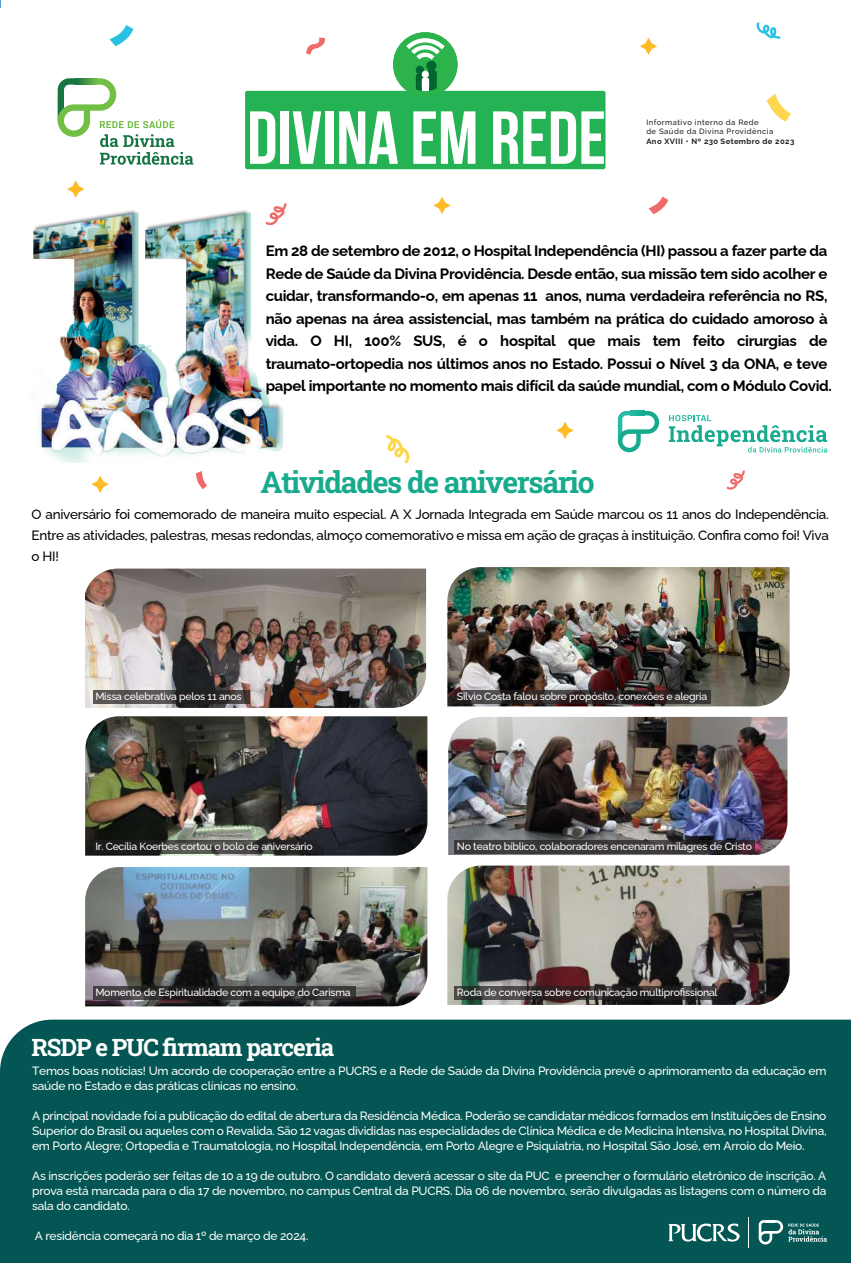
<style>
.page{position:relative;width:851px;height:1263px;background:#fff}
.page>*{position:absolute;margin:0;border:0;box-sizing:border-box;transform-origin:0 0}
.t1{font:700 74.85px "Bebas Neue";color:#fff}
.t2{font:700 30px "Roboto Slab";letter-spacing:-.045em;color:#18aa8d}
.t3{font:700 24px "Roboto Slab";letter-spacing:-.045em;color:#fff}
.t4{font:700 15px/22.5px "Raleway";letter-spacing:-.02em;color:#000}
.t5{font:500 13.5px/21px "Raleway";letter-spacing:-.02em;color:#000;text-align:justify}
.t6{font:500 12px/15px "Raleway";letter-spacing:-.02em;color:#fff;text-align:justify}
.t7{font:500 10.5px "Raleway";letter-spacing:-.02em;color:#fff}
.t8{font:500 7.65px/9.3px "Raleway";letter-spacing:.06em;color:#231f20}
.t9{font:700 7.65px "Raleway";letter-spacing:.06em;color:#231f20}
</style>
<div class="page">
<div style="left:0;top:1020px;width:851px;height:243px;background:#035653"></div>
<div style="left:245px;top:91px;width:360px;height:78px;background:#24b254;border-radius:2px"></div>
<svg style="left:393px;top:32px;width:64px;height:60px"></svg>
<svg style="left:58px;top:78px;width:135px;height:87px"></svg>
<svg style="left:76px;top:78px;width:20px;height:7px"></svg>
<hr style="left:0;top:1201px;width:1px;height:62px;background:#5c9ad3">
<img style="left:447px;top:567px;width:342px;height:139px">
<svg style="left:618px;top:411px;width:41px;height:41px"></svg>
<hr style="left:630px;top:411px;width:15px;height:4px;background:#1cb498">
<svg style="left:669px;top:415px;width:158px;height:38px"></svg>
<img style="left:32px;top:210px;width:252px;height:252px">
<svg style="left:668px;top:1223px;width:71px;height:18px"></svg>
<svg style="left:759px;top:1220px;width:68px;height:24px;background:#42807e"></svg>
<hr style="left:748px;top:1217px;width:1px;height:31px;background:#fff">
<img style="left:85px;top:867px;width:342px;height:139px">
<img style="left:85px;top:716px;width:342px;height:140px">
<img style="left:447px;top:865px;width:342px;height:140px">
<img style="left:448px;top:717px;width:339px;height:138px">
<img style="left:85px;top:569px;width:341px;height:139px">
<svg style="left:67px;top:180px;width:17px;height:18px"></svg>
<svg style="left:433px;top:197px;width:18px;height:17px"></svg>
<svg style="left:640px;top:38px;width:17px;height:17px"></svg>
<svg style="left:556px;top:422px;width:18px;height:17px"></svg>
<svg style="left:91px;top:476px;width:18px;height:17px"></svg>
<svg style="left:726px;top:470px;width:19px;height:20px"></svg>
<svg style="left:386px;top:435px;width:24px;height:29px"></svg>
<svg style="left:756px;top:22px;width:24px;height:17px"></svg>
<svg style="left:767px;top:94px;width:24px;height:28px"></svg>
<svg style="left:109px;top:25px;width:24px;height:21px"></svg>
<svg style="left:648px;top:197px;width:20px;height:17px"></svg>
<svg style="left:306px;top:38px;width:19px;height:17px"></svg>
<svg style="left:265px;top:203px;width:22px;height:23px"></svg>
<svg style="left:196px;top:471px;width:11px;height:18px"></svg>
<svg style="left:93px;top:690px;width:156px;height:14px;background:#444040"></svg>
<svg style="left:454px;top:690px;width:257px;height:14px;background:#31292a"></svg>
<svg style="left:93px;top:840px;width:224px;height:13px;background:#333230"></svg>
<svg style="left:454px;top:840px;width:301px;height:13px;background:#373436"></svg>
<svg style="left:93px;top:986px;width:262px;height:14px;background:#312e2f"></svg>
<svg style="left:454px;top:986px;width:263px;height:14px;background:#332d2d"></svg>
<h1 class="t1" style="left:247px;top:97px;width:360px">DIVINA EM REDE</h1>
<p class="t8" style="left:646px;top:117px;width:129px">Informativo interno da Rede<br>de Saúde da Divina Providência</p>
<p class="t9" style="left:646px;top:135px;width:150px">Ano XVIII • Nº 230 Setembro de 2023</p>
<p class="t4" style="left:266px;top:238px;width:568px">Em 28 de setembro de 2012, o Hospital Independência (HI) passou a fazer parte da Rede de Saúde da Divina Providência. Desde então, sua missão tem sido acolher e cuidar, transformando-o, em apenas 11 anos, numa verdadeira referência no RS, não apenas na área assistencial, mas também na prática do cuidado amoroso à vida. O HI, 100% SUS, é o hospital que mais tem feito cirurgias de traumato-ortopedia nos últimos anos no Estado. Possui o Nível 3 da ONA, e teve papel importante no momento mais difícil da saúde mundial, com o Módulo Covid.</p>
<h2 class="t2" style="left:261px;top:462px;width:336px">Atividades de aniversário</h2>
<p class="t5" style="left:32px;top:502px;width:798px">O aniversário foi comemorado de maneira muito especial. A X Jornada Integrada em Saúde marcou os 11 anos do Independência.<br>Entre as atividades, palestras, mesas redondas, almoço comemorativo e missa em ação de graças à instituição. Confira como foi! Viva o HI!</p>
<p class="t7" style="left:95px;top:688px;width:148px">Missa celebrativa pelos 11 anos</p>
<p class="t7" style="left:457px;top:688px;width:252px">Silvio Costa falou sobre propósito, conexões e alegria</p>
<p class="t7" style="left:95px;top:838px;width:219px">Ir. Cecília Koerbes cortou o bolo de aniversário</p>
<p class="t7" style="left:457px;top:838px;width:296px">No teatro bíblico, colaboradores encenaram milagres de Cristo</p>
<p class="t7" style="left:95px;top:984px;width:257px">Momento de Espiritualidade com a equipe do Carisma</p>
<p class="t7" style="left:457px;top:984px;width:262px">Roda de conversa sobre comunicação multiprofissional</p>
<h3 class="t3" style="left:32px;top:1030px;width:304px">RSDP e PUC firmam parceria</h3>
<p class="t6" style="left:32px;top:1062px;width:796px">Temos boas notícias! Um acordo de cooperação entre a PUCRS e a Rede de Saúde da Divina Providência prevê o aprimoramento da educação em saúde no Estado e das práticas clínicas no ensino.</p>
<p class="t6" style="left:32px;top:1107px;width:796px">A principal novidade foi a publicação do edital de abertura da Residência Médica. Poderão se candidatar médicos formados em Instituições de Ensino Superior do Brasil ou aqueles com o Revalida. São 12 vagas divididas nas especialidades de Clínica Médica e de Medicina Intensiva, no Hospital Divina, em Porto Alegre; Ortopedia e Traumatologia, no Hospital Independência, em Porto Alegre e Psiquiatria, no Hospital São José, em Arroio do Meio.</p>
<p class="t6" style="left:32px;top:1167px;width:796px">As inscrições poderão ser feitas de 10 a 19 de outubro. O candidato deverá acessar o site da PUC e preencher o formulário eletrônico de inscrição. A prova está marcada para o dia 17 de novembro, no campus Central da PUCRS. Dia 06 de novembro, serão divulgadas as listagens com o número da sala do candidato.</p>
<p class="t6" style="left:35px;top:1227px;width:275px">A residência começará no dia 1º de março de 2024.</p>
</div>
